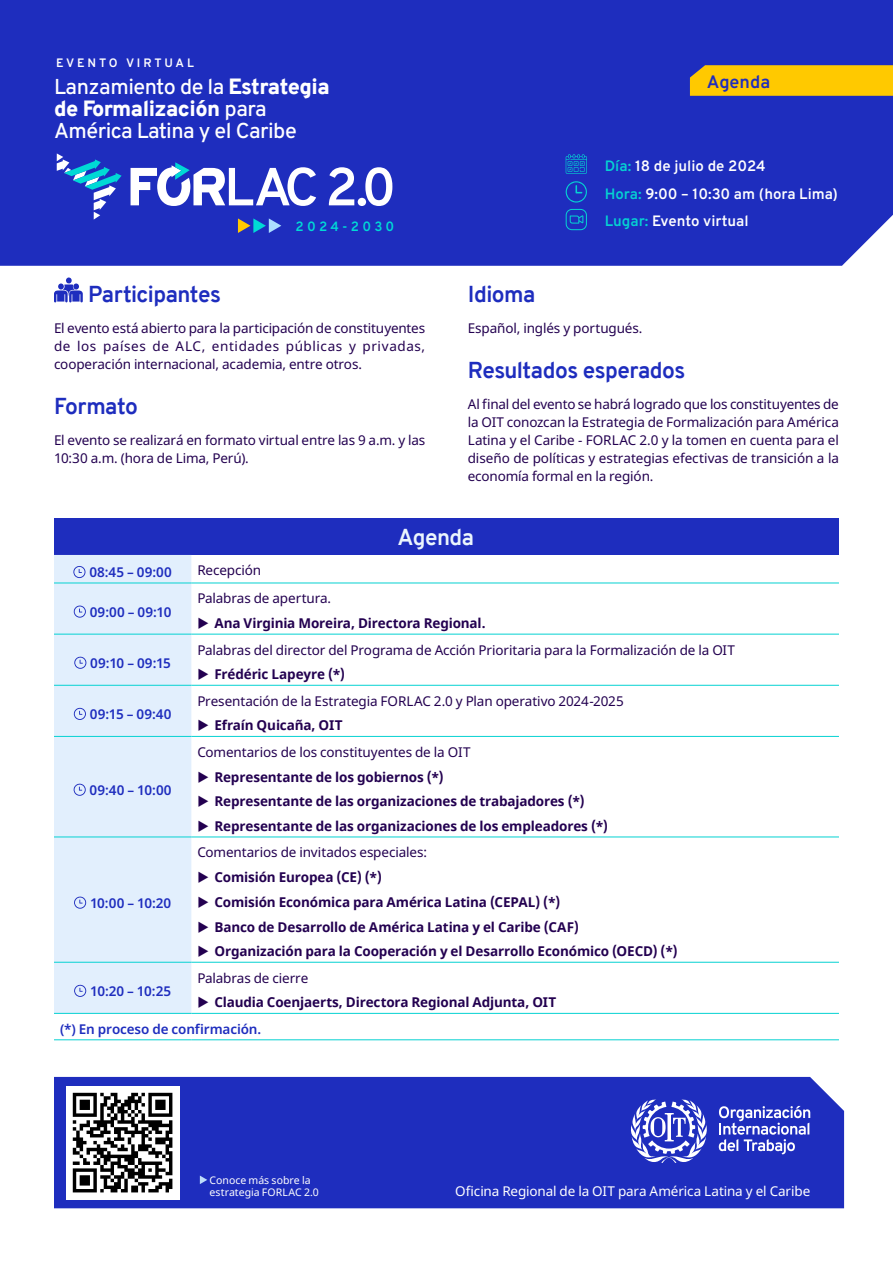
<style>
.page{position:relative;width:893px;height:1263px;background:#fff}
.page>*{position:absolute;margin:0;border:0;box-sizing:border-box;transform-origin:0 0}
.t1{font:700 22.5px "Overpass";letter-spacing:-.025em;color:#1e2dbe}
.t2{font:700 22.5px "Overpass";letter-spacing:-.025em;color:#ebf5fd}
.t3{font:500 21.45px/22.2px "Overpass";letter-spacing:-.025em;color:#fff}
.t4{font:600 18px "Overpass";color:#1e2dbe}
.t5{font:600 15px/27.8px "Overpass";color:#fff}
.t6{font:13.5px/18px "Noto Sans";letter-spacing:-.01em;color:#230050;text-align:justify}
.t7{font:700 13.5px/24.8px "Noto Sans";letter-spacing:-.01em;color:#230050}
.t8{font:600 13.5px "Noto Sans";letter-spacing:-.005em;color:#1e2dbe}
.t9{font:13.5px "Noto Sans";letter-spacing:-.01em;color:#fff}
.t10{font:600 13.5px "Overpass";letter-spacing:.24em;color:#00dad5}
.t11{font:600 12.15px "Overpass";letter-spacing:.225em;color:#fff}
.t12{font:10.5px/12.6px "Noto Sans";color:#fff}
.s1{font-weight:900}
.s2{color:#05d2d2}
</style>
<div class="page">
<div style="left:54px;top:519px;width:785px;height:36px;background:#1e2dbe"></div>
<div style="left:54px;top:555px;width:137px;height:458px;background:#e2effd"></div>
<hr style="left:54px;top:583px;width:137px;height:1px;background:#05d2d2">
<hr style="left:191px;top:583px;width:648px;height:1px;background:#05d2d2">
<hr style="left:54px;top:634px;width:137px;height:1px;background:#05d2d2">
<hr style="left:191px;top:634px;width:648px;height:1px;background:#05d2d2">
<hr style="left:54px;top:685px;width:137px;height:1px;background:#05d2d2">
<hr style="left:191px;top:685px;width:648px;height:1px;background:#05d2d2">
<hr style="left:54px;top:736px;width:137px;height:1px;background:#05d2d2">
<hr style="left:191px;top:736px;width:648px;height:1px;background:#05d2d2">
<hr style="left:54px;top:837px;width:137px;height:1px;background:#05d2d2">
<hr style="left:191px;top:837px;width:648px;height:1px;background:#05d2d2">
<hr style="left:54px;top:962px;width:137px;height:1px;background:#05d2d2">
<hr style="left:191px;top:962px;width:648px;height:1px;background:#05d2d2">
<hr style="left:54px;top:1013px;width:137px;height:1px;background:#05d2d2">
<hr style="left:191px;top:1013px;width:648px;height:1px;background:#05d2d2">
<hr style="left:54px;top:1039px;width:137px;height:1px;background:#05d2d2">
<hr style="left:191px;top:1039px;width:648px;height:1px;background:#05d2d2">
<svg style="left:73px;top:566px;width:12px;height:12px"></svg>
<svg style="left:74px;top:605px;width:12px;height:13px"></svg>
<svg style="left:74px;top:656px;width:12px;height:13px"></svg>
<svg style="left:74px;top:707px;width:12px;height:13px"></svg>
<svg style="left:74px;top:783px;width:12px;height:13px"></svg>
<svg style="left:74px;top:896px;width:12px;height:13px"></svg>
<svg style="left:74px;top:984px;width:12px;height:13px"></svg>
<div style="left:0;top:0;width:893px;height:266px;background:#1e2dbe"></div>
<svg style="left:329px;top:167px;width:63px;height:39px"></svg>
<svg style="left:57px;top:153px;width:65px;height:67px;background:#325bc8"></svg>
<svg style="left:131px;top:162px;width:185px;height:44px"></svg>
<svg style="left:238px;top:218px;width:43px;height:15px"></svg>
<svg style="left:566px;top:154px;width:21px;height:20px"></svg>
<svg style="left:566px;top:181px;width:21px;height:22px"></svg>
<svg style="left:566px;top:209px;width:21px;height:21px"></svg>
<svg style="left:690px;top:65px;width:203px;height:31px;background:#f8c405"></svg>
<div style="left:54px;top:1077px;width:790px;height:131px;background:#1e2dbe"></div>
<svg style="left:719px;top:1106px;width:91px;height:48px"></svg>
<svg style="left:629px;top:1099px;width:80px;height:64px"></svg>
<div style="left:66px;top:1086px;width:113px;height:113px;background:#fff"></div>
<svg style="left:72px;top:1092px;width:101px;height:101px"></svg>
<svg style="left:200px;top:1175px;width:7px;height:9px"></svg>
<svg style="left:54px;top:277px;width:29px;height:25px"></svg>
<p class="t11" style="left:56px;top:53px;width:139px">EVENTO VIRTUAL</p>
<h2 class="t3" style="left:54px;top:75px;width:277px">Lanzamiento de la <span class="s1">Estrategia de Formalización</span> para<br>América Latina y el Caribe</h2>
<p class="t10" style="left:296px;top:215px;width:100px">2024-2030</p>
<h1 class="t1" style="left:88px;top:278px;width:134px">Participantes</h1>
<p class="t6" style="left:54px;top:319px;width:373px">El evento está abierto para la participación de constituyentes de los países de ALC, entidades públicas y privadas, cooperación internacional, academia, entre otros.</p>
<h1 class="t1" style="left:54px;top:390px;width:85px">Formato</h1>
<p class="t6" style="left:54px;top:431px;width:373px">El evento se realizará en formato virtual entre las 9 a.m. y las<br>10:30 a.m. (hora de Lima, Perú).</p>
<h3 class="t4" style="left:707px;top:68px;width:65px">Agenda</h3>
<p class="t5" style="left:605px;top:151px;width:235px"><span class="s2">Día:</span> 18 de julio de 2024<br><span class="s2">Hora:</span> 9:00 – 10:30 am (hora Lima)<br><span class="s2">Lugar:</span> Evento virtual</p>
<h1 class="t1" style="left:468px;top:278px;width:69px">Idioma</h1>
<p class="t6" style="left:468px;top:319px;width:176px">Español, inglés y portugués.</p>
<h1 class="t1" style="left:468px;top:354px;width:219px">Resultados esperados</h1>
<p class="t6" style="left:468px;top:395px;width:373px">Al final del evento se habrá logrado que los constituyentes de la OIT conozcan la Estrategia de Formalización para América Latina y el Caribe - FORLAC 2.0 y la tomen en cuenta para el diseño de políticas y estrategias efectivas de transición a la economía formal en la región.</p>
<h1 class="t2" style="left:398px;top:521px;width:78px">Agenda</h1>
<p class="t8" style="left:89px;top:563px;width:84px">08:45 – 09:00</p>
<p class="t6" style="left:197px;top:562px;width:65px">Recepción</p>
<p class="t8" style="left:90px;top:602px;width:83px">09:00 – 09:10</p>
<p class="t6" style="left:197px;top:590px;width:135px">Palabras de apertura.</p>
<p class="t7" style="left:214px;top:611px;width:273px">Ana Virginia Moreira, Directora Regional.</p>
<p class="t8" style="left:90px;top:653px;width:82px">09:10 – 09:15</p>
<p class="t8" style="left:90px;top:704px;width:83px">09:15 – 09:40</p>
<p class="t8" style="left:90px;top:780px;width:84px">09:40 – 10:00</p>
<p class="t8" style="left:90px;top:893px;width:83px">10:00 – 10:20</p>
<p class="t6" style="left:197px;top:641px;width:539px">Palabras del director del Programa de Acción Prioritaria para la Formalización de la OIT</p>
<p class="t7" style="left:214px;top:662px;width:132px">Frédéric Lapeyre (*)</p>
<p class="t6" style="left:197px;top:692px;width:428px">Presentación de la Estrategia FORLAC 2.0 y Plan operativo 2024-2025</p>
<p class="t7" style="left:214px;top:713px;width:130px">Efraín Quicaña, OIT</p>
<p class="t6" style="left:197px;top:743px;width:275px">Comentarios de los constituyentes de la OIT</p>
<p class="t7" style="left:214px;top:765px;width:395px">Representante de los gobiernos (*)<br>Representante de las organizaciones de trabajadores (*)<br>Representante de las organizaciones de los empleadores (*)</p>
<p class="t6" style="left:197px;top:844px;width:231px">Comentarios de invitados especiales:</p>
<p class="t7" style="left:214px;top:865px;width:465px">Comisión Europea (CE) (*)<br>Comisión Económica para América Latina (CEPAL) (*)<br>Banco de Desarrollo de América Latina y el Caribe (CAF)<br>Organización para la Cooperación y el Desarrollo Económico (OECD) (*)</p>
<p class="t6" style="left:197px;top:969px;width:112px">Palabras de cierre</p>
<p class="t7" style="left:214px;top:990px;width:343px">Claudia Coenjaerts, Directora Regional Adjunta, OIT</p>
<p class="t8" style="left:60px;top:1019px;width:203px">(*) En proceso de confirmación.</p>
<p class="t8" style="left:90px;top:981px;width:83px">10:20 – 10:25</p>
<p class="t12" style="left:210px;top:1174px;width:111px">Conoce más sobre la estrategia FORLAC 2.0</p>
<p class="t9" style="left:455px;top:1181px;width:357px">Oficina Regional de la OIT para América Latina y el Caribe</p>
</div>
